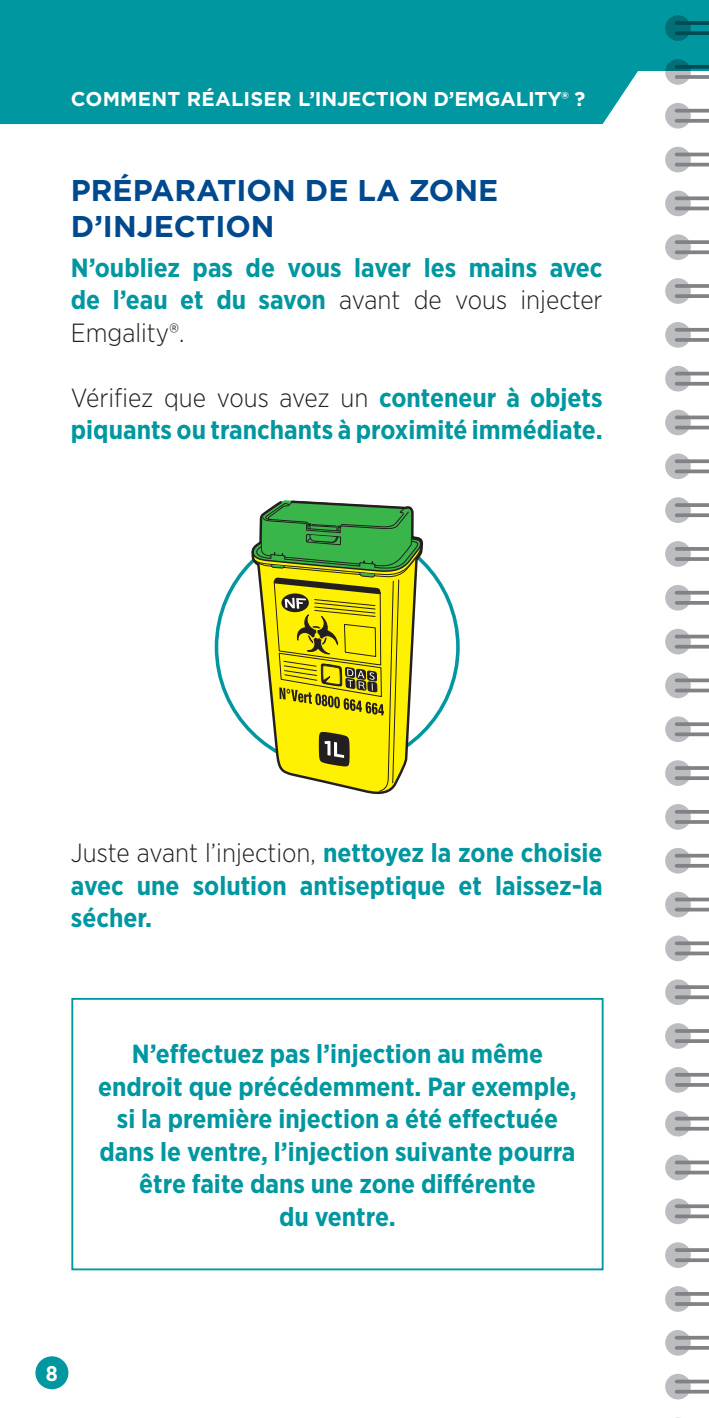
<style>
.page{position:relative;width:709px;height:1418px;background:#fff}
.page>*{position:absolute;margin:0;border:0;box-sizing:border-box;transform-origin:0 0}
.Inter_bleu_cap{font:700 30px/36px "Gotham";color:#01498e}
.Courant{font:700 26.25px/32.5px "Gotham Narrow";color:#0097a0;text-align:justify}
.t1{font:700 21.25px "Gotham Narrow";color:#fff}
.t2{font:700 20px "Gotham";letter-spacing:-.01em;color:#fff}
.s1{font-weight:300;color:#231f20}
</style>
<div class="page">
<div style="left:35px;top:1356px;width:33px;height:33px;background:#0097a0;border-radius:50%"></div>
<div style="left:0;top:71px;width:638px;height:53px;background:#0097a0"></div>
<div style="left:71px;top:997px;width:532px;height:273px;border:2px solid #0097a0"></div>
<div style="left:0;top:0;width:709px;height:71px;background:#0097a0"></div>
<svg style="left:251px;top:500px;width:172px;height:292px"></svg>
<svg style="left:665px;top:15px;width:26px;height:26px"></svg>
<svg style="left:665px;top:59px;width:26px;height:26px"></svg>
<div style="left:665px;top:103px;width:26px;height:26px;background:#bcbdc0;border-radius:50%"></div>
<svg style="left:665px;top:147px;width:26px;height:25px"></svg>
<div style="left:665px;top:190px;width:26px;height:26px;background:#bcbdc0;border-radius:50%"></div>
<div style="left:665px;top:234px;width:26px;height:26px;background:#bcbdc0;border-radius:50%"></div>
<div style="left:665px;top:278px;width:26px;height:26px;background:#bcbdc0;border-radius:50%"></div>
<div style="left:665px;top:322px;width:26px;height:26px;background:#bcbdc0;border-radius:50%"></div>
<div style="left:665px;top:366px;width:26px;height:25px;background:#bcbdc0;border-radius:50%"></div>
<div style="left:665px;top:409px;width:26px;height:26px;background:#bcbdc0;border-radius:50%"></div>
<div style="left:665px;top:453px;width:26px;height:26px;background:#bcbdc0;border-radius:50%"></div>
<div style="left:665px;top:497px;width:26px;height:26px;background:#bcbdc0;border-radius:50%"></div>
<div style="left:665px;top:541px;width:26px;height:26px;background:#bcbdc0;border-radius:50%"></div>
<div style="left:665px;top:585px;width:26px;height:25px;background:#bcbdc0;border-radius:50%"></div>
<div style="left:665px;top:628px;width:26px;height:26px;background:#bcbdc0;border-radius:50%"></div>
<div style="left:665px;top:672px;width:26px;height:26px;background:#bcbdc0;border-radius:50%"></div>
<div style="left:665px;top:716px;width:26px;height:26px;background:#bcbdc0;border-radius:50%"></div>
<div style="left:665px;top:760px;width:26px;height:26px;background:#bcbdc0;border-radius:50%"></div>
<div style="left:665px;top:804px;width:26px;height:25px;background:#bcbdc0;border-radius:50%"></div>
<div style="left:665px;top:848px;width:26px;height:25px;background:#bcbdc0;border-radius:50%"></div>
<div style="left:665px;top:891px;width:26px;height:26px;background:#bcbdc0;border-radius:50%"></div>
<div style="left:665px;top:935px;width:26px;height:26px;background:#bcbdc0;border-radius:50%"></div>
<div style="left:665px;top:979px;width:26px;height:26px;background:#bcbdc0;border-radius:50%"></div>
<div style="left:665px;top:1023px;width:26px;height:25px;background:#bcbdc0;border-radius:50%"></div>
<div style="left:665px;top:1067px;width:26px;height:25px;background:#bcbdc0;border-radius:50%"></div>
<div style="left:665px;top:1110px;width:26px;height:26px;background:#bcbdc0;border-radius:50%"></div>
<div style="left:665px;top:1154px;width:26px;height:26px;background:#bcbdc0;border-radius:50%"></div>
<div style="left:665px;top:1198px;width:26px;height:26px;background:#bcbdc0;border-radius:50%"></div>
<div style="left:665px;top:1242px;width:26px;height:25px;background:#bcbdc0;border-radius:50%"></div>
<div style="left:665px;top:1286px;width:26px;height:25px;background:#bcbdc0;border-radius:50%"></div>
<svg style="left:665px;top:1329px;width:26px;height:26px"></svg>
<div style="left:665px;top:1373px;width:26px;height:26px;background:#bcbdc0;border-radius:50%"></div>
<hr style="left:676px;top:21px;width:33px;height:4px;background:#004d54">
<svg style="left:676px;top:31px;width:33px;height:4px"></svg>
<svg style="left:676px;top:65px;width:33px;height:4px"></svg>
<svg style="left:676px;top:75px;width:33px;height:4px"></svg>
<svg style="left:676px;top:109px;width:33px;height:4px"></svg>
<svg style="left:676px;top:119px;width:33px;height:4px"></svg>
<hr style="left:676px;top:153px;width:33px;height:3px;background:#808285">
<hr style="left:676px;top:163px;width:33px;height:3px;background:#808285">
<svg style="left:676px;top:196px;width:33px;height:4px"></svg>
<svg style="left:676px;top:206px;width:33px;height:4px"></svg>
<svg style="left:676px;top:240px;width:33px;height:4px"></svg>
<svg style="left:676px;top:250px;width:33px;height:4px"></svg>
<hr style="left:676px;top:284px;width:33px;height:4px;background:#808285">
<svg style="left:676px;top:294px;width:33px;height:4px"></svg>
<svg style="left:676px;top:328px;width:33px;height:4px"></svg>
<svg style="left:676px;top:338px;width:33px;height:4px"></svg>
<hr style="left:676px;top:372px;width:33px;height:3px;background:#808285">
<hr style="left:676px;top:382px;width:33px;height:3px;background:#808285">
<svg style="left:676px;top:415px;width:33px;height:4px"></svg>
<svg style="left:676px;top:425px;width:33px;height:4px"></svg>
<svg style="left:676px;top:459px;width:33px;height:4px"></svg>
<svg style="left:676px;top:469px;width:33px;height:4px"></svg>
<svg style="left:676px;top:503px;width:33px;height:4px"></svg>
<svg style="left:676px;top:513px;width:33px;height:4px"></svg>
<svg style="left:676px;top:547px;width:33px;height:4px"></svg>
<hr style="left:676px;top:557px;width:33px;height:4px;background:#808285">
<hr style="left:676px;top:591px;width:33px;height:3px;background:#808285">
<hr style="left:676px;top:601px;width:33px;height:3px;background:#808285">
<svg style="left:676px;top:634px;width:33px;height:4px"></svg>
<hr style="left:676px;top:645px;width:33px;height:3px;background:#808285">
<svg style="left:676px;top:678px;width:33px;height:4px"></svg>
<svg style="left:676px;top:688px;width:33px;height:4px"></svg>
<svg style="left:676px;top:722px;width:33px;height:4px"></svg>
<svg style="left:676px;top:732px;width:33px;height:4px"></svg>
<svg style="left:676px;top:766px;width:33px;height:4px"></svg>
<svg style="left:676px;top:776px;width:33px;height:4px"></svg>
<hr style="left:676px;top:810px;width:33px;height:3px;background:#808285">
<hr style="left:676px;top:820px;width:33px;height:3px;background:#808285">
<svg style="left:676px;top:853px;width:33px;height:4px"></svg>
<hr style="left:676px;top:864px;width:33px;height:3px;background:#808285">
<svg style="left:676px;top:897px;width:33px;height:4px"></svg>
<svg style="left:676px;top:907px;width:33px;height:4px"></svg>
<svg style="left:676px;top:941px;width:33px;height:4px"></svg>
<svg style="left:676px;top:951px;width:33px;height:4px"></svg>
<svg style="left:676px;top:985px;width:33px;height:4px"></svg>
<svg style="left:676px;top:995px;width:33px;height:4px"></svg>
<hr style="left:676px;top:1029px;width:33px;height:3px;background:#808285">
<hr style="left:676px;top:1039px;width:33px;height:3px;background:#808285">
<svg style="left:676px;top:1072px;width:33px;height:4px"></svg>
<hr style="left:676px;top:1083px;width:33px;height:3px;background:#808285">
<svg style="left:676px;top:1116px;width:33px;height:4px"></svg>
<svg style="left:676px;top:1126px;width:33px;height:4px"></svg>
<svg style="left:676px;top:1160px;width:33px;height:4px"></svg>
<svg style="left:676px;top:1170px;width:33px;height:4px"></svg>
<svg style="left:676px;top:1204px;width:33px;height:4px"></svg>
<svg style="left:676px;top:1214px;width:33px;height:4px"></svg>
<hr style="left:676px;top:1248px;width:33px;height:3px;background:#808285">
<hr style="left:676px;top:1258px;width:33px;height:3px;background:#808285">
<svg style="left:676px;top:1291px;width:33px;height:4px"></svg>
<hr style="left:676px;top:1302px;width:33px;height:3px;background:#808285">
<svg style="left:676px;top:1335px;width:33px;height:4px"></svg>
<svg style="left:676px;top:1345px;width:33px;height:4px"></svg>
<svg style="left:676px;top:1379px;width:33px;height:4px"></svg>
<svg style="left:676px;top:1389px;width:33px;height:4px"></svg>
<p class="t2" style="left:71px;top:86px;width:516px">COMMENT RÉALISER L’INJECTION D’EMGALITY® ?</p>
<p class="Inter_bleu_cap" style="left:71px;top:172px;width:429px">PRÉPARATION DE LA ZONE<br>D’INJECTION</p>
<p class="Courant" style="left:71px;top:251px;width:533px">N’oubliez pas de vous laver les mains avec de l’eau et du savon <span class="s1">avant de vous injecter Emgality®.</span></p>
<p class="Courant" style="left:71px;top:381px;width:533px"><span class="s1">Vérifiez que vous avez un</span> conteneur à objets piquants ou tranchants à proximité immédiate.</p>
<p class="Courant" style="left:71px;top:836px;width:533px"><span class="s1">Juste avant l’injection,</span> nettoyez la zone choisie avec une solution antiseptique et laissez-la sécher.</p>
<p class="Courant" style="left:98px;top:1037px;width:480px;text-align:center">N’effectuez pas l’injection au même endroit que précédemment. Par exemple, si la première injection a été effectuée dans le ventre, l’injection suivante pourra être faite dans une zone différente<br>du ventre.</p>
<p class="t1" style="left:46px;top:1359px;width:13px">8</p>
</div>
